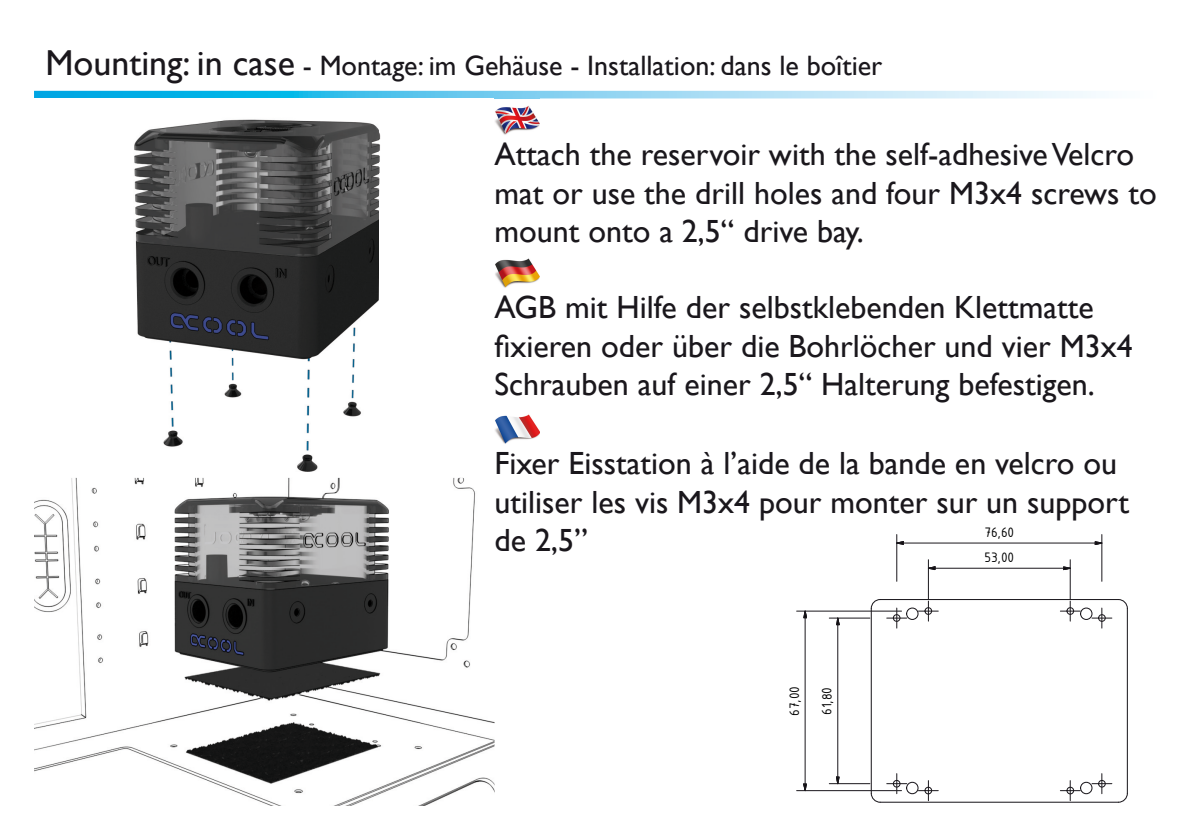
<style>
.page{position:relative;width:1191px;height:840px;background:#fff}
.page>*{position:absolute;margin:0;border:0;box-sizing:border-box;transform-origin:0 0}
.t1{font:32px/38.4px "Gill Sans";color:#1a171c}
.t2{font:28px "Gill Sans";color:#1a171c}
.t3{font:14.8px/25.2px "ISOCPEUR";letter-spacing:-.01em;color:#010000}
.s1{font-size:36px}
</style>
<div class="page">
<svg style="left:34px;top:91px;width:1062px;height:7px;background:#77d0f0"></svg>
<div style="left:924px;top:607px;width:8px;height:7px;border:1px solid #1a171c;border-radius:50%"></div>
<div style="left:924px;top:786px;width:8px;height:7px;border:1px solid #1a171c;border-radius:50%"></div>
<div style="left:1066px;top:786px;width:8px;height:7px;border:1px solid #1a171c;border-radius:50%"></div>
<div style="left:1066px;top:607px;width:8px;height:7px;border:1px solid #1a171c;border-radius:50%"></div>
<div style="left:906px;top:607px;width:12px;height:12px;border:1px solid #1a171c;border-radius:50%"></div>
<div style="left:906px;top:781px;width:12px;height:12px;border:1px solid #1a171c;border-radius:50%"></div>
<div style="left:1080px;top:781px;width:12px;height:12px;border:1px solid #1a171c;border-radius:50%"></div>
<div style="left:1080px;top:607px;width:12px;height:12px;border:1px solid #1a171c;border-radius:50%"></div>
<svg style="left:1117px;top:599px;width:11px;height:9px"></svg>
<hr style="left:1126px;top:608px;width:2px;height:184px;background:#1a171c">
<svg style="left:1118px;top:791px;width:10px;height:11px"></svg>
<hr style="left:880px;top:801px;width:238px;height:1px;background:#1a171c">
<hr style="left:870px;top:608px;width:2px;height:184px;background:#1a171c">
<hr style="left:880px;top:598px;width:238px;height:2px;background:#1a171c">
<svg style="left:918px;top:610px;width:20px;height:1px"></svg>
<hr style="left:927px;top:600px;width:2px;height:20px;background:#1a171c">
<svg style="left:1060px;top:610px;width:20px;height:1px"></svg>
<hr style="left:1069px;top:600px;width:2px;height:20px;background:#1a171c">
<svg style="left:1092px;top:607px;width:19px;height:20px"></svg>
<svg style="left:1092px;top:773px;width:19px;height:20px"></svg>
<hr style="left:1069px;top:780px;width:2px;height:20px;background:#1a171c">
<hr style="left:927px;top:780px;width:2px;height:20px;background:#1a171c">
<svg style="left:835px;top:618px;width:5px;height:13px"></svg>
<svg style="left:835px;top:775px;width:5px;height:10px"></svg>
<hr style="left:837px;top:624px;width:1px;height:152px;background:#1a171c">
<hr style="left:829px;top:617px;width:41px;height:1px;background:#1a171c">
<hr style="left:829px;top:782px;width:41px;height:1px;background:#1a171c">
<svg style="left:803px;top:611px;width:4px;height:8px"></svg>
<svg style="left:803px;top:783px;width:4px;height:9px"></svg>
<hr style="left:804px;top:617px;width:2px;height:166px;background:#1a171c">
<svg style="left:870px;top:598px;width:36px;height:29px"></svg>
<hr style="left:796px;top:610px;width:100px;height:1px;background:#1a171c">
<svg style="left:870px;top:773px;width:36px;height:29px"></svg>
<hr style="left:796px;top:789px;width:100px;height:1px;background:#1a171c">
<svg style="left:897px;top:540px;width:7px;height:5px"></svg>
<svg style="left:1094px;top:540px;width:9px;height:5px"></svg>
<hr style="left:903px;top:542px;width:192px;height:1px;background:#1a171c">
<hr style="left:1101px;top:534px;width:1px;height:47px;background:#1a171c">
<hr style="left:896px;top:534px;width:1px;height:47px;background:#1a171c">
<svg style="left:929px;top:566px;width:6px;height:4px"></svg>
<svg style="left:1062px;top:566px;width:7px;height:4px"></svg>
<hr style="left:935px;top:567px;width:128px;height:1px;background:#1a171c">
<hr style="left:1069px;top:559px;width:2px;height:39px;background:#1a171c">
<hr style="left:927px;top:559px;width:2px;height:39px;background:#1a171c">
<img style="left:34px;top:119px;width:460px;height:686px">
<img style="left:494px;top:95px;width:46px;height:40px">
<img style="left:495px;top:258px;width:45px;height:30px">
<img style="left:495px;top:414px;width:45px;height:30px">
<img style="left:40px;top:786px;width:21px;height:19px">
<p class="t2" style="left:45px;top:49px;width:838px"><span class="s1">Mounting: in case</span> - Montage: im Gehäuse - Installation: dans le boîtier</p>
<p class="t1" style="left:494px;top:136px;width:664px">Attach the reservoir with the self-adhesive Velcro mat or use the drill holes and four M3x4 screws to mount onto a 2,5“ drive bay.</p>
<p class="t1" style="left:494px;top:289px;width:639px">AGB mit Hilfe der selbstklebenden Klettmatte fixieren oder über die Bohrlöcher und vier M3x4<br>Schrauben auf einer 2,5“ Halterung befestigen.</p>
<p class="t1" style="left:494px;top:445px;width:636px">Fixer Eisstation à l’aide de la bande en velcro ou utiliser les vis M3x4 pour monter sur un support de 2,5”</p>
<p class="t3" style="left:984px;top:518px;width:31px">76,60<br>53,00</p>
<p class="t3" style="left:781px;top:715px;width:31px;rotate:-90deg">67,00</p>
<p class="t3" style="left:814px;top:714px;width:29px;rotate:-90deg">61,80</p>
</div>
